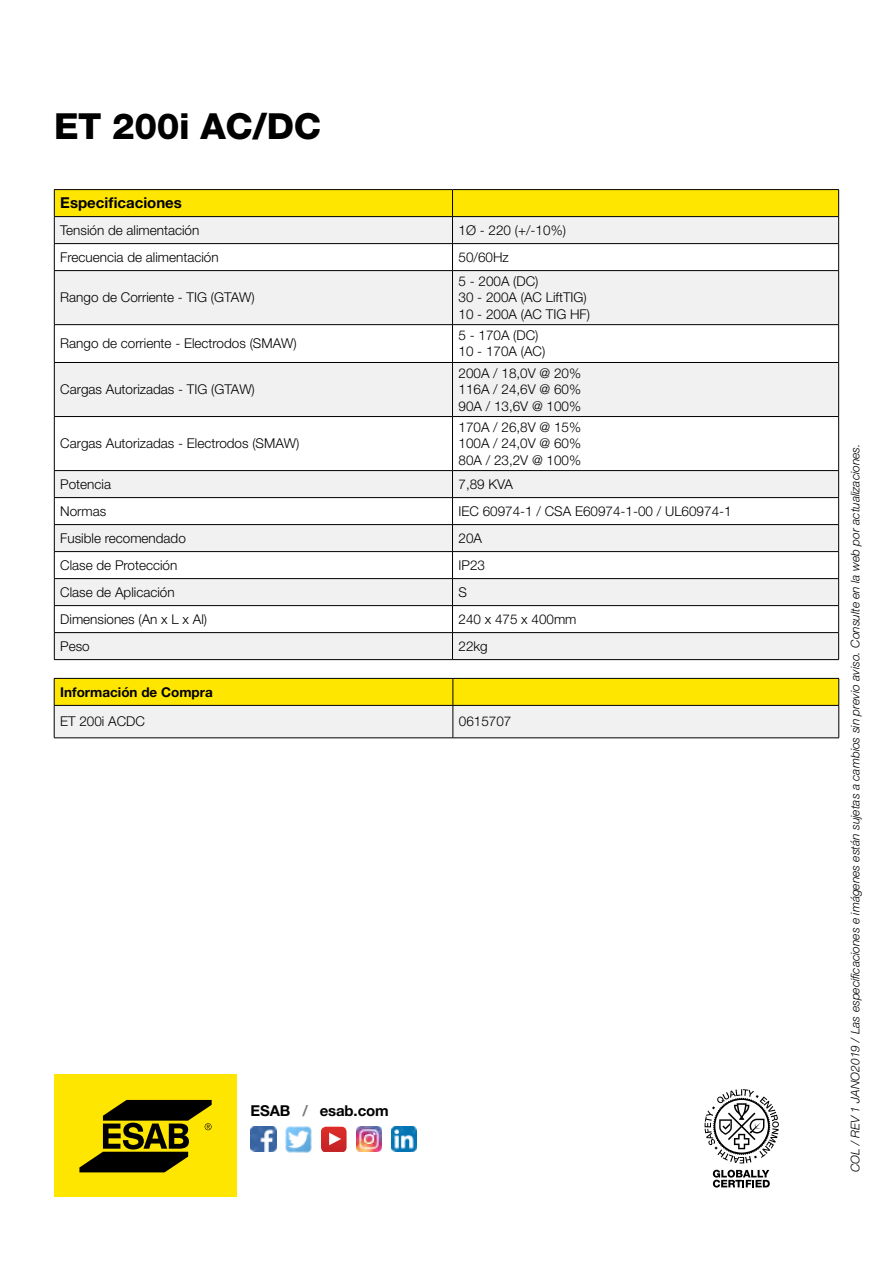
<style>
.page{position:relative;width:893px;height:1263px;background:#fff}
.page>*{position:absolute;margin:0;border:0;box-sizing:border-box;transform-origin:0 0}
.t1{font:800 36px "Helvetica Neue LT Pro";letter-spacing:-.01em;color:#000}
.t2{font:700 15px "Helvetica Neue LT Pro";color:#000}
.t3{font:300 13.5px/16.2px "Helvetica Neue LT Pro";color:#000}
.t4{font:700 13.5px "Helvetica Neue LT Pro";color:#000}
.t5{font:italic 300 12px "Helvetica Neue LT Pro";color:#000}
.s1{color:#77787b}
</style>
<div class="page">
<svg style="left:55px;top:271px;width:783px;height:388px;fill:#f1f1f2"></svg>
<hr style="left:54px;top:189px;width:398px;height:1px;background:#000">
<hr style="left:452px;top:189px;width:387px;height:1px;background:#000">
<hr style="left:54px;top:271px;width:1px;height:53px;background:#000">
<hr style="left:54px;top:325px;width:1px;height:37px;background:#000">
<hr style="left:54px;top:363px;width:1px;height:53px;background:#000">
<hr style="left:54px;top:417px;width:1px;height:53px;background:#000">
<svg style="left:54px;top:471px;width:1px;height:188px"></svg>
<svg style="left:54px;top:190px;width:785px;height:80px"></svg>
<hr style="left:452px;top:271px;width:1px;height:53px;background:#000">
<hr style="left:838px;top:271px;width:1px;height:53px;background:#000">
<hr style="left:452px;top:325px;width:1px;height:37px;background:#000">
<hr style="left:838px;top:325px;width:1px;height:37px;background:#000">
<hr style="left:452px;top:363px;width:1px;height:53px;background:#000">
<hr style="left:838px;top:363px;width:1px;height:53px;background:#000">
<hr style="left:452px;top:417px;width:1px;height:53px;background:#000">
<hr style="left:838px;top:417px;width:1px;height:53px;background:#000">
<svg style="left:452px;top:471px;width:1px;height:188px"></svg>
<svg style="left:838px;top:471px;width:1px;height:188px"></svg>
<hr style="left:54px;top:243px;width:398px;height:1px;background:#000">
<hr style="left:452px;top:243px;width:387px;height:1px;background:#000">
<hr style="left:54px;top:270px;width:398px;height:1px;background:#000">
<hr style="left:452px;top:270px;width:387px;height:1px;background:#000">
<hr style="left:54px;top:324px;width:398px;height:1px;background:#000">
<hr style="left:452px;top:324px;width:387px;height:1px;background:#000">
<hr style="left:54px;top:362px;width:398px;height:1px;background:#000">
<hr style="left:452px;top:362px;width:387px;height:1px;background:#000">
<hr style="left:54px;top:416px;width:398px;height:1px;background:#000">
<hr style="left:452px;top:416px;width:387px;height:1px;background:#000">
<hr style="left:54px;top:470px;width:398px;height:1px;background:#000">
<hr style="left:452px;top:470px;width:387px;height:1px;background:#000">
<hr style="left:54px;top:497px;width:398px;height:1px;background:#000">
<hr style="left:452px;top:497px;width:387px;height:1px;background:#000">
<hr style="left:54px;top:524px;width:398px;height:1px;background:#000">
<hr style="left:452px;top:524px;width:387px;height:1px;background:#000">
<hr style="left:54px;top:551px;width:398px;height:1px;background:#000">
<hr style="left:452px;top:551px;width:387px;height:1px;background:#000">
<hr style="left:54px;top:578px;width:398px;height:1px;background:#000">
<hr style="left:452px;top:578px;width:387px;height:1px;background:#000">
<hr style="left:54px;top:605px;width:398px;height:1px;background:#000">
<hr style="left:452px;top:605px;width:387px;height:1px;background:#000">
<hr style="left:54px;top:632px;width:398px;height:1px;background:#000">
<hr style="left:452px;top:632px;width:387px;height:1px;background:#000">
<hr style="left:54px;top:659px;width:398px;height:1px;background:#000">
<hr style="left:452px;top:659px;width:387px;height:1px;background:#000">
<svg style="left:54px;top:678px;width:785px;height:59px"></svg>
<hr style="left:54px;top:705px;width:399px;height:1px;background:#000">
<hr style="left:453px;top:705px;width:386px;height:1px;background:#000">
<hr style="left:54px;top:706px;width:1px;height:32px;background:#000">
<hr style="left:453px;top:706px;width:1px;height:32px;background:#000">
<hr style="left:838px;top:706px;width:1px;height:32px;background:#000">
<hr style="left:54px;top:737px;width:399px;height:1px;background:#000">
<hr style="left:453px;top:737px;width:386px;height:1px;background:#000">
<img style="left:356px;top:1126px;width:26px;height:26px">
<img style="left:391px;top:1127px;width:26px;height:25px">
<img style="left:285px;top:1126px;width:27px;height:27px">
<img style="left:251px;top:1127px;width:25px;height:25px">
<svg style="left:704px;top:1089px;width:75px;height:74px"></svg>
<svg style="left:713px;top:1170px;width:57px;height:17px"></svg>
<div style="left:54px;top:1074px;width:183px;height:123px;background:#ffe600"></div>
<svg style="left:79px;top:1100px;width:133px;height:72px"></svg>
<svg style="left:321px;top:1127px;width:26px;height:25px"></svg>
<h1 class="t1" style="left:54px;top:104px;width:269px">ET 200i AC/DC</h1>
<p class="t2" style="left:60px;top:194px;width:123px">Especificaciones</p>
<p class="t3" style="left:60px;top:222px;width:141px">Tensión de alimentación</p>
<p class="t3" style="left:458px;top:222px;width:109px">1Ø - 220 (+/-10%)</p>
<p class="t3" style="left:60px;top:249px;width:160px">Frecuencia de alimentación</p>
<p class="t3" style="left:458px;top:249px;width:52px">50/60Hz</p>
<p class="t3" style="left:60px;top:289px;width:196px">Rango de Corriente - TIG (GTAW)</p>
<p class="t3" style="left:458px;top:273px;width:133px">5 - 200A (DC)<br>30 - 200A (AC LiftTIG)<br>10 - 200A (AC TIG HF)</p>
<p class="t3" style="left:60px;top:335px;width:238px">Rango de corriente - Electrodos (SMAW)</p>
<p class="t3" style="left:458px;top:327px;width:88px">5 - 170A (DC)<br>10 - 170A (AC)</p>
<p class="t3" style="left:60px;top:381px;width:196px">Cargas Autorizadas - TIG (GTAW)</p>
<p class="t3" style="left:458px;top:365px;width:124px;text-align:justify">200A / 18,0V @ 20% 116A / 24,6V @ 60% 90A / 13,6V @ 100%</p>
<p class="t3" style="left:60px;top:435px;width:241px">Cargas Autorizadas - Electrodos (SMAW)</p>
<p class="t3" style="left:458px;top:419px;width:124px;text-align:justify">170A / 26,8V @ 15% 100A / 24,0V @ 60% 80A / 23,2V @ 100%</p>
<p class="t3" style="left:60px;top:476px;width:52px">Potencia</p>
<p class="t3" style="left:458px;top:476px;width:56px">7,89 KVA</p>
<p class="t3" style="left:60px;top:503px;width:48px">Normas</p>
<p class="t3" style="left:458px;top:503px;width:275px">IEC 60974-1 / CSA E60974-1-00 / UL60974-1</p>
<p class="t3" style="left:60px;top:530px;width:127px">Fusible recomendado</p>
<p class="t3" style="left:458px;top:530px;width:25px">20A</p>
<p class="t3" style="left:60px;top:557px;width:119px">Clase de Protección</p>
<p class="t3" style="left:458px;top:557px;width:28px">IP23</p>
<p class="t3" style="left:60px;top:584px;width:116px">Clase de Aplicación</p>
<p class="t3" style="left:458px;top:584px;width:10px">S</p>
<p class="t3" style="left:60px;top:611px;width:148px">Dimensiones (An x L x Al)</p>
<p class="t3" style="left:458px;top:611px;width:120px">240 x 475 x 400mm</p>
<p class="t3" style="left:60px;top:638px;width:31px">Peso</p>
<p class="t3" style="left:458px;top:638px;width:31px">22kg</p>
<p class="t4" style="left:60px;top:683px;width:154px">Información de Compra</p>
<p class="t3" style="left:60px;top:713px;width:86px">ET 200i ACDC</p>
<p class="t3" style="left:459px;top:713px;width:54px">0615707</p>
<p class="t2" style="left:251px;top:1102px;width:140px">ESAB <span class="s1">/</span> esab.com</p>
<p class="t5" style="left:848px;top:1172px;width:730px;rotate:-90deg">COL / REV 1 JANO2019 / Las especificaciones e imágenes están sujetas a cambios sin previo aviso. Consulte en la web por actualizaciones.</p>
</div>
